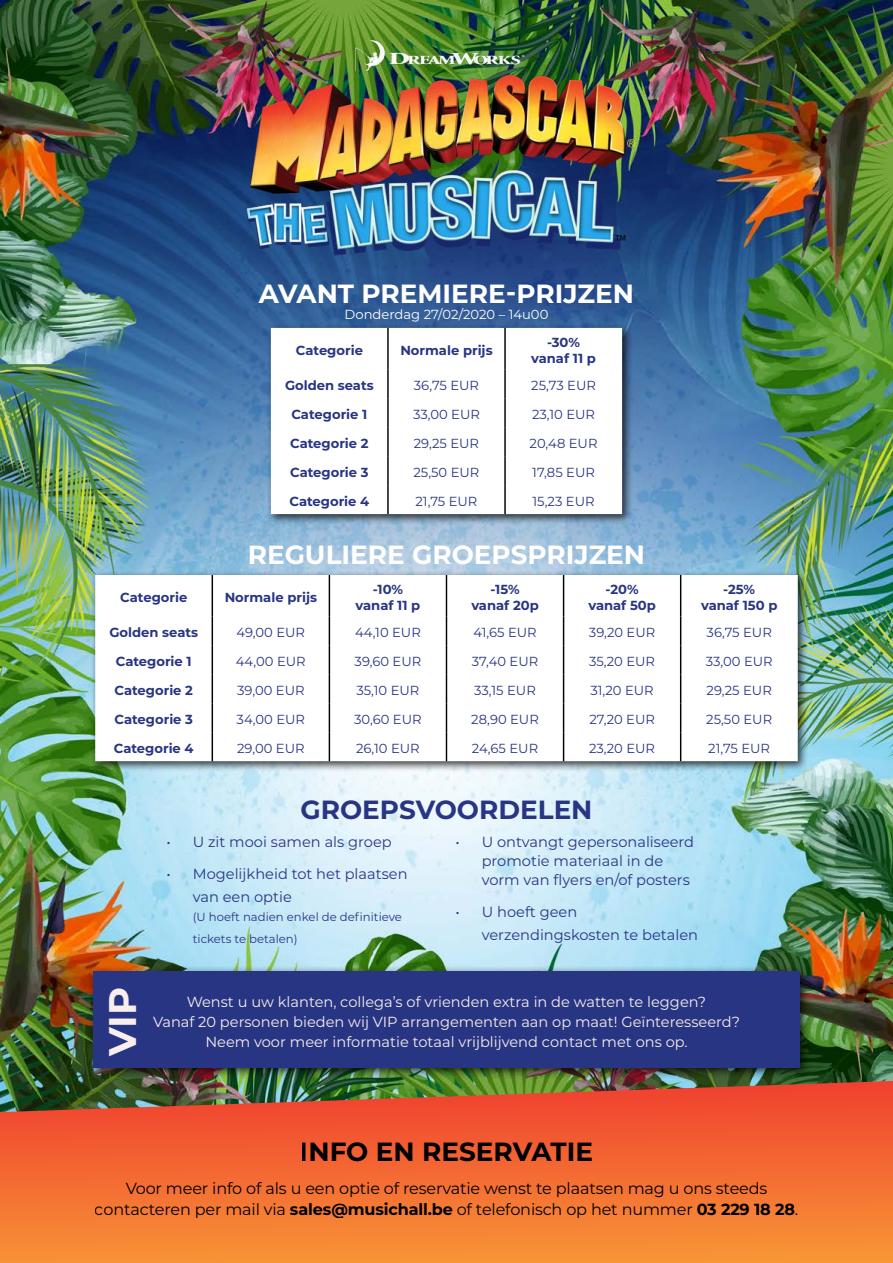
<style>
.page{position:relative;width:893px;height:1263px;background:#fff}
.page>*{position:absolute;margin:0;border:0;box-sizing:border-box;transform-origin:0 0}
.t1{font:700 38.4px "Montserrat";color:#f8eeec}
.t2{font:700 26.25px "Montserrat";color:#fff}
.t3{font:700 26.25px "Montserrat";color:#000}
.t4{font:700 26.25px "Montserrat";color:#283583}
.t5{font:16.05px/20.4px "Montserrat";letter-spacing:-.01em;color:#000;text-align:center}
.t6{font:14.55px/20.4px "Montserrat";color:#f8eeec;text-align:center}
.t7{font:14.55px/23.4px "Montserrat";color:#283583}
.t8{font:13.2px "Montserrat";color:#283583}
.t9{font:700 13.2px/15.8px "Montserrat";color:#283583;text-align:center}
.t10{font:13.2px "Montserrat";color:#fff}
.t11{font:11.7px/21.9px "Montserrat";color:#283583}
.s1{font-weight:700}
</style>
<div class="page">
<img style="left:0;top:0;width:893px;height:1081px">
<div style="left:90px;top:570px;width:718px;height:202px;background:#000;opacity:.75"></div>
<svg style="left:95px;top:575px;width:703px;height:186px"></svg>
<hr style="left:212px;top:575px;width:1px;height:41px;background:#000">
<hr style="left:329px;top:575px;width:1px;height:41px;background:#000">
<hr style="left:446px;top:575px;width:1px;height:41px;background:#000">
<hr style="left:563px;top:575px;width:1px;height:41px;background:#000">
<hr style="left:680px;top:575px;width:1px;height:41px;background:#000">
<svg style="left:212px;top:616px;width:1px;height:145px"></svg>
<svg style="left:329px;top:616px;width:1px;height:145px"></svg>
<svg style="left:446px;top:616px;width:1px;height:145px"></svg>
<svg style="left:563px;top:616px;width:1px;height:145px"></svg>
<svg style="left:680px;top:616px;width:1px;height:145px"></svg>
<div style="left:266px;top:323px;width:367px;height:202px;background:#000;opacity:.75"></div>
<svg style="left:271px;top:328px;width:351px;height:186px"></svg>
<hr style="left:387px;top:328px;width:2px;height:41px;background:#000">
<hr style="left:504px;top:328px;width:2px;height:41px;background:#000">
<hr style="left:387px;top:369px;width:2px;height:29px;background:#000">
<hr style="left:504px;top:369px;width:2px;height:29px;background:#000">
<hr style="left:387px;top:398px;width:2px;height:29px;background:#000">
<hr style="left:504px;top:398px;width:2px;height:29px;background:#000">
<hr style="left:387px;top:427px;width:2px;height:29px;background:#000">
<hr style="left:504px;top:427px;width:2px;height:29px;background:#000">
<hr style="left:387px;top:456px;width:2px;height:29px;background:#000">
<hr style="left:504px;top:456px;width:2px;height:29px;background:#000">
<hr style="left:387px;top:485px;width:2px;height:29px;background:#000">
<hr style="left:504px;top:485px;width:2px;height:29px;background:#000">
<div style="left:87px;top:966px;width:725px;height:114px;background:#000;opacity:.75"></div>
<div style="left:93px;top:972px;width:707px;height:96px;background:#283583"></div>
<img style="left:240px;top:37px;width:413px;height:227px">
<svg style="left:0;top:1081px;width:893px;height:182px;background:#e46c33"></svg>
<h2 class="t2" style="left:259px;top:274px;width:377px">AVANT PREMIERE-PRIJZEN</h2>
<p class="t10" style="left:345px;top:305px;width:205px">Donderdag 27/02/2020 – 14u00</p>
<p class="t9" style="left:296px;top:342px;width:69px">Categorie</p>
<p class="t9" style="left:400px;top:342px;width:94px">Normale prijs</p>
<p class="t9" style="left:531px;top:334px;width:66px">-30% vanaf 11 p</p>
<p class="t9" style="left:285px;top:377px;width:90px">Golden seats</p>
<p class="t8" style="left:414px;top:376px;width:67px">36,75 EUR</p>
<p class="t8" style="left:531px;top:376px;width:66px">25,73 EUR</p>
<p class="t9" style="left:291px;top:406px;width:77px">Categorie 1</p>
<p class="t8" style="left:413px;top:405px;width:68px">33,00 EUR</p>
<p class="t8" style="left:532px;top:405px;width:65px">23,10 EUR</p>
<p class="t9" style="left:290px;top:435px;width:80px">Categorie 2</p>
<p class="t8" style="left:414px;top:434px;width:67px">29,25 EUR</p>
<p class="t8" style="left:530px;top:434px;width:69px">20,48 EUR</p>
<p class="t9" style="left:290px;top:464px;width:80px">Categorie 3</p>
<p class="t8" style="left:413px;top:463px;width:67px">25,50 EUR</p>
<p class="t8" style="left:532px;top:463px;width:64px">17,85 EUR</p>
<p class="t9" style="left:289px;top:493px;width:81px">Categorie 4</p>
<p class="t8" style="left:415px;top:492px;width:63px">21,75 EUR</p>
<p class="t8" style="left:532px;top:492px;width:64px">15,23 EUR</p>
<h2 class="t2" style="left:248px;top:535px;width:399px">REGULIERE GROEPSPRIJZEN</h2>
<p class="t9" style="left:120px;top:589px;width:69px">Categorie</p>
<p class="t9" style="left:225px;top:589px;width:94px">Normale prijs</p>
<p class="t9" style="left:356px;top:581px;width:66px">-10% vanaf 11 p</p>
<p class="t9" style="left:471px;top:581px;width:69px">-15% vanaf 20p</p>
<p class="t9" style="left:588px;top:581px;width:69px">-20% vanaf 50p</p>
<p class="t9" style="left:701px;top:581px;width:78px">-25%<br>vanaf 150 p</p>
<p class="t9" style="left:109px;top:624px;width:90px">Golden seats</p>
<p class="t8" style="left:237px;top:623px;width:70px">49,00 EUR</p>
<p class="t8" style="left:355px;top:623px;width:67px">44,10 EUR</p>
<p class="t8" style="left:473px;top:623px;width:65px">41,65 EUR</p>
<p class="t8" style="left:589px;top:623px;width:68px">39,20 EUR</p>
<p class="t8" style="left:707px;top:623px;width:67px">36,75 EUR</p>
<p class="t9" style="left:116px;top:653px;width:77px">Categorie 1</p>
<p class="t8" style="left:236px;top:652px;width:71px">44,00 EUR</p>
<p class="t8" style="left:355px;top:652px;width:68px">39,60 EUR</p>
<p class="t8" style="left:472px;top:652px;width:68px">37,40 EUR</p>
<p class="t8" style="left:589px;top:652px;width:67px">35,20 EUR</p>
<p class="t8" style="left:706px;top:652px;width:68px">33,00 EUR</p>
<p class="t9" style="left:114px;top:682px;width:80px">Categorie 2</p>
<p class="t8" style="left:237px;top:681px;width:69px">39,00 EUR</p>
<p class="t8" style="left:356px;top:681px;width:64px">35,10 EUR</p>
<p class="t8" style="left:474px;top:681px;width:63px">33,15 EUR</p>
<p class="t8" style="left:590px;top:681px;width:65px">31,20 EUR</p>
<p class="t8" style="left:707px;top:681px;width:67px">29,25 EUR</p>
<p class="t9" style="left:114px;top:711px;width:80px">Categorie 3</p>
<p class="t8" style="left:237px;top:710px;width:70px">34,00 EUR</p>
<p class="t8" style="left:354px;top:710px;width:69px">30,60 EUR</p>
<p class="t8" style="left:471px;top:710px;width:69px">28,90 EUR</p>
<p class="t8" style="left:589px;top:710px;width:67px">27,20 EUR</p>
<p class="t8" style="left:706px;top:710px;width:67px">25,50 EUR</p>
<p class="t9" style="left:114px;top:740px;width:81px">Categorie 4</p>
<p class="t8" style="left:237px;top:739px;width:69px">29,00 EUR</p>
<p class="t8" style="left:356px;top:739px;width:65px">26,10 EUR</p>
<p class="t8" style="left:472px;top:739px;width:68px">24,65 EUR</p>
<p class="t8" style="left:589px;top:739px;width:68px">23,20 EUR</p>
<p class="t8" style="left:708px;top:739px;width:63px">21,75 EUR</p>
<h2 class="t4" style="left:300px;top:791px;width:294px">GROEPSVOORDELEN</h2>
<p class="t7" style="left:167px;top:830px;width:227px">• U zit mooi samen als groep</p>
<p class="t7" style="left:193px;top:861px;width:216px;text-indent:-26px">• Mogelijkheid tot het plaatsen van een optie</p>
<p class="t11" style="left:193px;top:906px;width:211px">(U hoeft nadien enkel de definitieve tickets te betalen)</p>
<p class="t7" style="left:482px;top:832px;width:214px;line-height:18.9px;text-indent:-26px">• U ontvangt gepersonaliseerd promotie materiaal in de vorm van flyers en/of posters</p>
<p class="t7" style="left:482px;top:899px;width:218px;text-indent:-26px">• U hoeft geen verzendingskosten te betalen</p>
<h1 class="t1" style="left:95px;top:1056px;width:70px;rotate:-90deg">VIP</h1>
<p class="t6" style="left:153px;top:991px;width:588px">Wenst u uw klanten, collega’s of vrienden extra in de watten te leggen?<br>Vanaf 20 personen bieden wij VIP arrangementen aan op maat! Geïnteresseerd?<br>Neem voor meer informatie totaal vrijblijvend contact met ons op.</p>
<h2 class="t3" style="left:300px;top:1133px;width:295px">INFO EN RESERVATIE</h2>
<p class="t5" style="left:95px;top:1178px;width:705px">Voor meer info of als u een optie of reservatie wenst te plaatsen mag u ons steeds contacteren per mail via <span class="s1">sales@musichall.be</span> of telefonisch op het nummer <span class="s1">03 229 18 28</span>.</p>
</div>
